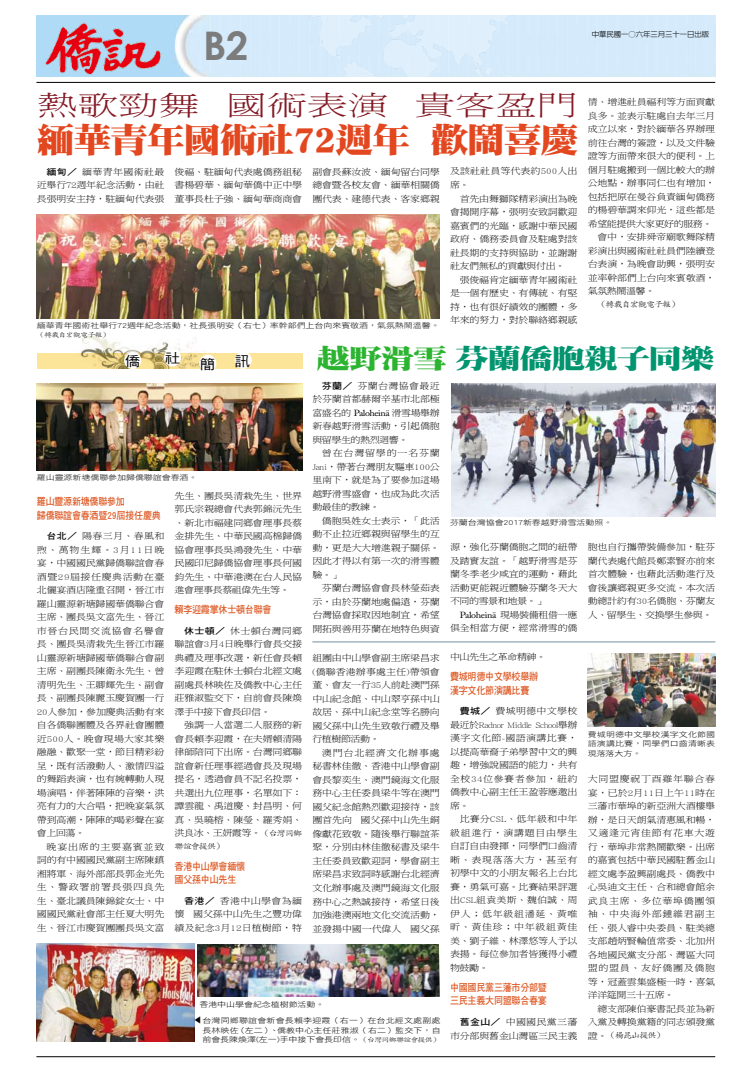
<style>
.page{position:relative;width:738px;height:1078px;background:#fff}
.page>*{position:absolute;margin:0;border:0;box-sizing:border-box;transform-origin:0 0}
.t1{font:700 39.4px "Century Gothic";color:#7c7c7c}
.t2{font:34.3px "DF Ming Std W12";letter-spacing:-.045em;color:#e3471f;scale:1.11 1}
.t3{font:27.3px "DF Ming Std W3";letter-spacing:-.01em;color:#831823;scale:1.5 1}
.t4{font:27px "DF Ming Std W12";letter-spacing:-.045em;color:#00946f;scale:1.25 1}
.t5{font:13.5px "DF Hei Std W5";color:#000;scale:1.11 1}
.t6{font:10.2px/13.5px "DF Hei Std W7";letter-spacing:-.025em;color:#dd5620;scale:.88 1}
.t7{font:8.8px/13.5px "DF Ming Std W3";letter-spacing:-.02em;color:#000;text-align:justify;scale:1.14 1}
.t8{font:8.8px "DF Ming Std W3";letter-spacing:-.045em;color:#000;scale:1.14 1}
.t9{font:8.8px "Adobe Caslon Pro";letter-spacing:-.035em;color:#000;scale:1.14 1}
.t10{font:8.8px/13.5px "DF Ming Std W3";letter-spacing:.005em;color:#000;scale:1.14 1}
.t11{font:7.9px "DF Kai Shu Std W3";letter-spacing:-.1em;color:#000;scale:1.14 1}
.t12{font:7.2px/9.5px "DF Hei Std W3";letter-spacing:-.01em;color:#000;text-align:justify;scale:1.25 1}
.t13{font:500 7.2px "AR New Hei B5";letter-spacing:-.01em;color:#000}
.t14{font:7.2px "DF Hei Std W3";letter-spacing:-.01em;color:#000;scale:1.13 1}
.t15{font:6.4px "DF Kai Shu Std W3";letter-spacing:-.1em;color:#000;scale:1.25 1}
.s1{font-size:37.4px}
.s2{font-family:"DF Hei Std W7"}
.s3{color:#2cb431}
.s4{font-family:"DF Kai Shu Std W3";font-size:7.9px}
.s5{font-family:"Adobe Caslon Pro"}
.s6{font-family:"DF Kai Shu Std W3";font-size:6.4px}
.s7{font-family:"DF Ming Std W3"}
.s8{font-family:"DF Ming Std W3";font-size:8.8px}
</style>
<div class="page">
<img style="left:37px;top:16px;width:677px;height:60px">
<hr style="left:36px;top:1056px;width:678px;height:1px;background:#000">
<img style="left:41px;top:18px;width:124px;height:59px">
<img style="left:305px;top:16px;width:219px;height:61px">
<hr style="left:36px;top:82px;width:678px;height:1px;background:#000">
<img style="left:37px;top:214px;width:402px;height:105px">
<img style="left:451px;top:384px;width:263px;height:132px">
<div style="left:37px;top:353px;width:265px;height:15px;background:#fce498"></div>
<img style="left:80px;top:335px;width:135px;height:33px">
<div style="left:124px;top:352px;width:17px;height:17px;background:#fff;border-radius:50%"></div>
<div style="left:164px;top:349px;width:17px;height:17px;background:#fff;border-radius:50%"></div>
<div style="left:199px;top:354px;width:17px;height:18px;background:#fff;border-radius:50%"></div>
<div style="left:234px;top:351px;width:17px;height:18px;background:#fff;border-radius:50%"></div>
<img style="left:37px;top:384px;width:265px;height:86px">
<img style="left:37px;top:943px;width:157px;height:97px">
<img style="left:197px;top:944px;width:242px;height:52px">
<hr style="left:312px;top:641px;width:402px;height:1px;background:#9db1be">
<img style="left:587px;top:653px;width:127px;height:73px">
<p class="t13" style="left:591px;top:31px;width:119px">中華民國一○六年三月三十一日出版</p>
<h1 class="t1" style="left:203px;top:16px;width:47px">B2</h1>
<h3 class="t3" style="left:37px;top:91px;width:388px">熱歌勁舞 國術表演 貴客盈門　</h3>
<h2 class="t2" style="left:37px;top:121px;width:489px">緬華青年國術社<span class="s1">72</span>週年 歡鬧喜慶</h2>
<p class="t7" style="left:587px;top:95px;width:113px">情、增進社員福利等方面貢獻</p>
<p class="t7" style="left:587px;top:109px;width:113px">良多。並表示駐處自去年三月</p>
<p class="t7" style="left:587px;top:122px;width:113px">成立以來，對於緬華各界辦理</p>
<p class="t7" style="left:587px;top:136px;width:113px">前往台灣的簽證，以及文件驗</p>
<p class="t7" style="left:587px;top:149px;width:113px">證等方面帶來很大的便利。上</p>
<p class="t7" style="left:587px;top:163px;width:113px">個月駐處搬到一個比較大的辦</p>
<p class="t7" style="left:587px;top:176px;width:113px">公地點，辦事同仁也有增加，</p>
<p class="t7" style="left:587px;top:190px;width:113px">包括把原在曼谷負責緬甸僑務</p>
<p class="t7" style="left:587px;top:203px;width:113px">的楊碧華調來仰光，這些都是</p>
<p class="t8" style="left:587px;top:219px;width:111px">希望能提供大家更好的服務。</p>
<p class="t7" style="left:597px;top:230px;width:105px">會中，安排舜帝廟歌舞隊精</p>
<p class="t7" style="left:587px;top:244px;width:113px">彩演出與國術社社員們陸續登</p>
<p class="t7" style="left:587px;top:257px;width:113px">台表演，為晚會助興，張明安</p>
<p class="t7" style="left:587px;top:271px;width:113px">並率幹部們上台向來賓敬酒，</p>
<p class="t7" style="left:587px;top:284px;width:61px">氣氛熱鬧溫馨。</p>
<p class="t11" style="left:597px;top:300px;width:73px">（轉載自宏觀電子報）</p>
<p class="t7" style="left:37px;top:165px;width:113px;text-indent:10px"><span class="s2">緬甸／</span> 緬華青年國術社最近舉行72週年紀念活動，由社長張明安主持，駐緬甸代表張</p>
<p class="t7" style="left:174px;top:165px;width:113px">俊福、駐緬甸代表處僑務組秘書楊碧華、緬甸華僑中正中學董事長杜子強、緬甸華商商會</p>
<p class="t7" style="left:312px;top:165px;width:113px">副會長蘇汝波、緬甸留台同學總會暨各校友會、緬華相關僑團代表、建德代表、客家鄉親</p>
<p class="t10" style="left:449px;top:164px;width:113px">及該社社員等代表約500人出席。</p>
<p class="t7" style="left:449px;top:191px;width:113px;text-indent:10px">首先由舞獅隊精彩演出為晚會揭開序幕，張明安致詞歡迎嘉賓們的光臨，感謝中華民國政府、僑務委員會及駐處對該社長期的支持與協助，並謝謝社友們無私的貢獻與付出。</p>
<p class="t7" style="left:449px;top:272px;width:113px;text-indent:10px">張俊福肯定緬華青年國術社是一個有歷史、有傳統、有堅持，也有很好績效的團體，多年來的努力，對於聯絡鄉親感</p>
<p class="t12" style="left:37px;top:320px;width:323px">緬華青年國術社舉行72週年紀念活動，社長張明安（右七）率幹部們上台向來賓敬酒，氣氛熱鬧溫馨。</p>
<p class="t15" style="left:37px;top:331px;width:60px">（轉載自宏觀電子報）</p>
<h3 class="t5" style="left:125px;top:353px;width:15px">僑</h3>
<h3 class="t5" style="left:165px;top:350px;width:15px">社</h3>
<h3 class="t5" style="left:200px;top:356px;width:15px">簡</h3>
<h3 class="t5" style="left:235px;top:353px;width:15px">訊</h3>
<h3 class="t4" style="left:316px;top:343px;width:320px"><span class="s3">越野滑雪</span>芬蘭僑胞親子同樂</h3>
<p class="t12" style="left:37px;top:473px;width:130px">羅山靈源新塘僑聯參加歸僑聯誼會春酒。</p>
<p class="t6" style="left:37px;top:494px;width:142px">羅山靈源新塘僑聯參加<br>歸僑聯誼會春酒暨29屆接任慶典</p>
<p class="t7" style="left:37px;top:529px;width:113px;text-indent:10px"><span class="s2">台北／</span> 陽春三月、春風和煦、萬物生輝。3月11日晚宴，中國國民黨歸僑聯誼會春酒暨29屆接任慶典活動在臺北儷宴酒店隆重召開，晉江市羅山靈源新塘歸國華僑聯合會主席、團長吳文富先生、晉江市晉台民間交流協會名譽會長、團長吳清栽先生晉江市羅山靈源新塘歸國華僑聯合會副主席、副團長陳衛永先生、曾清明先生、王卿輝先生、副會長、副團長陳麗玉慶賀團一行20人參加，參加慶典活動有來自各僑聯團體及各界社會團體近500人。晚會現場大家其樂融融、歡聚一堂，節目精彩紛呈，既有活潑動人、激情四溢的舞蹈表演，也有婉轉動人現場演唱，伴著陣陣的音樂，洪亮有力的大合唱，把晚宴氣氛帶到高潮，陣陣的喝彩聲在宴會上回蕩。</p>
<p class="t7" style="left:37px;top:839px;width:113px;text-indent:10px">晚宴出席的主要嘉賓並致詞的有中國國民黨副主席陳鎮湘將軍、海外部部長郭金光先生、警政署前署長張四良先生、臺北議員陳錦錠女士、中國國民黨社會部主任夏大明先生、晉江市慶賀團團長吳文富</p>
<p class="t7" style="left:174px;top:488px;width:113px">先生、團長吳清栽先生、世界郭氏宗親總會代表郭錦沅先生、新北市福建同鄉會理事長蔡金排先生、中華民國高棉歸僑協會理事長吳鴻發先生、中華民國印尼歸僑協會理事長何國鈞先生、中華港澳在台人民協進會理事長蔡祖偉先生等。</p>
<p class="t6" style="left:174px;top:602px;width:111px">賴李迎霞掌休士頓台聯會</p>
<p class="t7" style="left:174px;top:623px;width:113px;text-indent:10px"><span class="s2">休士頓／</span> 休士頓台灣同鄉聯誼會3月4日晚舉行會長交接典禮及理事改選，新任會長賴李迎霞在駐休士頓台北經文處副處長林映佐及僑教中心主任莊雅淑監交下，自前會長陳煥澤手中接下會長印信。</p>
<p class="t7" style="left:174px;top:718px;width:113px;text-indent:10px">強調一人當選二人服務的新會長賴李迎霞，在夫婿賴清陽律師陪同下出席。台灣同鄉聯誼會新任理事經過會長及現場提名，透過會員不記名投票，共選出九位理事，名單如下：譚雲龍、禹道慶、封昌明、何真、吳曉榕、陳瑩、羅秀娟、洪良冰、王妍霞等。<span class="s4">（台灣同鄉</span></p>
<p class="t11" style="left:174px;top:841px;width:45px">聯誼會提供）</p>
<p class="t6" style="left:174px;top:859px;width:82px">香港中山學會緬懷國父孫中山先生</p>
<p class="t7" style="left:174px;top:893px;width:113px;text-indent:10px"><span class="s2">香港／</span> 香港中山學會為緬懷 國父孫中山先生之豐功偉績及紀念3月12日植樹節，特</p>
<p class="t7" style="left:312px;top:378px;width:113px;text-indent:10px"><span class="s2">芬蘭／</span> 芬蘭台灣協會最近於芬蘭首都赫爾辛基市北部極富盛名的 <span class="s5">Paloheinä</span> 滑雪場舉辦新春越野滑雪活動，引起僑胞與留學生的熱烈迴響。</p>
<p class="t7" style="left:312px;top:446px;width:113px;text-indent:10px">曾在台灣留學的一名芬蘭Jani，帶著台灣朋友驅車100公里南下，就是為了要參加這場越野滑雪盛會，也成為此次活動最佳的教練。</p>
<p class="t7" style="left:312px;top:513px;width:113px;text-indent:10px">僑胞吳姓女士表示，「此活動不止拉近鄉親與留學生的互動，更是大大增進親子關係。因此才得以有第一次的滑雪體驗。」</p>
<p class="t7" style="left:312px;top:581px;width:113px;text-indent:10px">芬蘭台灣協會會長林瑩茹表示，由於芬蘭地處偏遠，芬蘭台灣協會採取因地制宜，希望開拓與善用芬蘭在地特色與資</p>
<p class="t7" style="left:312px;top:651px;width:113px">組團由中山學會副主席梁昌求(僑聯香港辦事處主任)帶領會董、會友一行35人前赴澳門孫中山紀念館、中山翠亨孫中山故居、孫中山紀念堂等名勝向國父孫中山先生致敬行禮及舉行植樹節活動。</p>
<p class="t7" style="left:312px;top:745px;width:113px;text-indent:10px">澳門台北經濟文化辦事處秘書林佳徹、香港中山學會副會長黎奕生、澳門鏡海文化服務中心主任委員梁牛等在澳門國父紀念館熱烈歡迎接待，該團首先向 國父孫中山先生銅像獻花致敬。隨後舉行聯誼茶聚，分別由林佳徹秘書及梁牛主任委員致歡迎詞，學會副主席梁昌求致詞時感謝台北經濟文化辦事處及澳門鏡海文化服務中心之熱誠接待，希望日後加強港澳兩地文化交流活動，並發揚中國一代偉人 國父孫</p>
<p class="t12" style="left:199px;top:998px;width:101px">香港中山學會紀念植樹節活動。</p>
<p class="t14" style="left:193px;top:1024px;width:9px;rotate:-90deg">▲</p>
<p class="t12" style="left:202px;top:1015px;width:192px">台灣同鄉聯誼會新會長賴李迎霞（右一）在台北經文處副處長林映佐（左二）、僑教中心主任莊雅淑（右二）監交下，自前會長陳煥澤(左一)手中接下會長印信。<span class="s6">（台灣同鄉聯誼會提供）</span></p>
<p class="t12" style="left:449px;top:517px;width:131px">芬蘭台灣協會2017新春越野滑雪活動照。</p>
<p class="t7" style="left:449px;top:540px;width:113px">源，強化芬蘭僑胞之間的紐帶及踏實友誼。「越野滑雪是芬蘭冬季老少咸宜的運動，藉此活動更能親近體驗芬蘭冬天大不同的雪景和地景。」</p>
<p class="t9" style="left:459px;top:609px;width:105px">Paloheinä <span class="s7">現場裝備租借一應</span></p>
<p class="t7" style="left:449px;top:621px;width:113px">俱全相當方便，經常滑雪的僑</p>
<p class="t8" style="left:449px;top:652px;width:86px">中山先生之革命精神。</p>
<p class="t6" style="left:449px;top:669px;width:101px">費城明德中文學校舉辦漢字文化節演講比賽</p>
<p class="t7" style="left:449px;top:704px;width:113px;text-indent:10px"><span class="s2">費城／</span> 費城明德中文學校最近於Radnor Middle School舉辦漢字文化節-國語演講比賽，以提高華裔子弟學習中文的興趣，增強說國語的能力，共有全校34位參賽者參加，紐約僑教中心副主任王盈蓉應邀出席。</p>
<p class="t7" style="left:449px;top:812px;width:113px;text-indent:10px">比賽分CSL、低年級和中年級組進行，演講題目由學生自訂自由發揮，同學們口齒清晰、表現落落大方，甚至有初學中文的小朋友報名上台比賽，勇氣可嘉。比賽結果評選出CSL組袁美斯、魏伯誠、周伊人；低年級組潘延、黃唯昕、黃佳珍；中年級組黃佳美、劉子維、林澤悠等人予以表揚。每位參加者皆獲得小禮物鼓勵。</p>
<p class="t6" style="left:449px;top:980px;width:111px">中國國民黨三藩市分部暨三民主義大同盟聯合春宴</p>
<p class="t7" style="left:449px;top:1014px;width:113px;text-align:right"><span class="s2">舊金山／</span> 中國國民黨三藩市分部與舊金山灣區三民主義</p>
<p class="t7" style="left:587px;top:540px;width:113px">胞也自行攜帶裝備參加，駐芬蘭代表處代館長鄭素賢亦前來首次體驗，也藉此活動進行及會後讓鄉親更多交流。本次活動總計約有30名僑胞、芬蘭友人、留學生、交換學生參與。</p>
<p class="t12" style="left:587px;top:729px;width:103px">費城明德中文學校漢字文化節國語演講比賽，同學們口齒清晰表現落落大方。</p>
<p class="t7" style="left:587px;top:771px;width:113px">大同盟慶祝丁酉雞年聯合春宴，已於2月11日上午11時在三藩市華埠的新亞洲大酒樓舉辦，是日天朗氣清惠風和暢，又適逢元宵佳節有花車大遊行，華埠非常熱鬧歡樂。出席的嘉賓包括中華民國駐舊金山經文處李盈興副處長、僑教中心吳迪文主任、合和總會館余武良主席、多位華埠僑團領袖、中央海外部鍾維君副主任、張人睿中央委員、駐美總支部趙炳賢輪值常委、北加州各地國民黨支分部、灣區大同盟的盟員、友好僑團及僑胞等，冠蓋雲集盛極一時，喜氣洋洋筵開三十五席。</p>
<p class="t7" style="left:587px;top:1001px;width:113px;text-align:right">總支部陳伯豪書記長並為新入黨及轉換黨籍的同志頒發黨</p>
<p class="t11" style="left:587px;top:1031px;width:69px"><span class="s8">證。</span>（楊昆山提供）</p>
</div>
